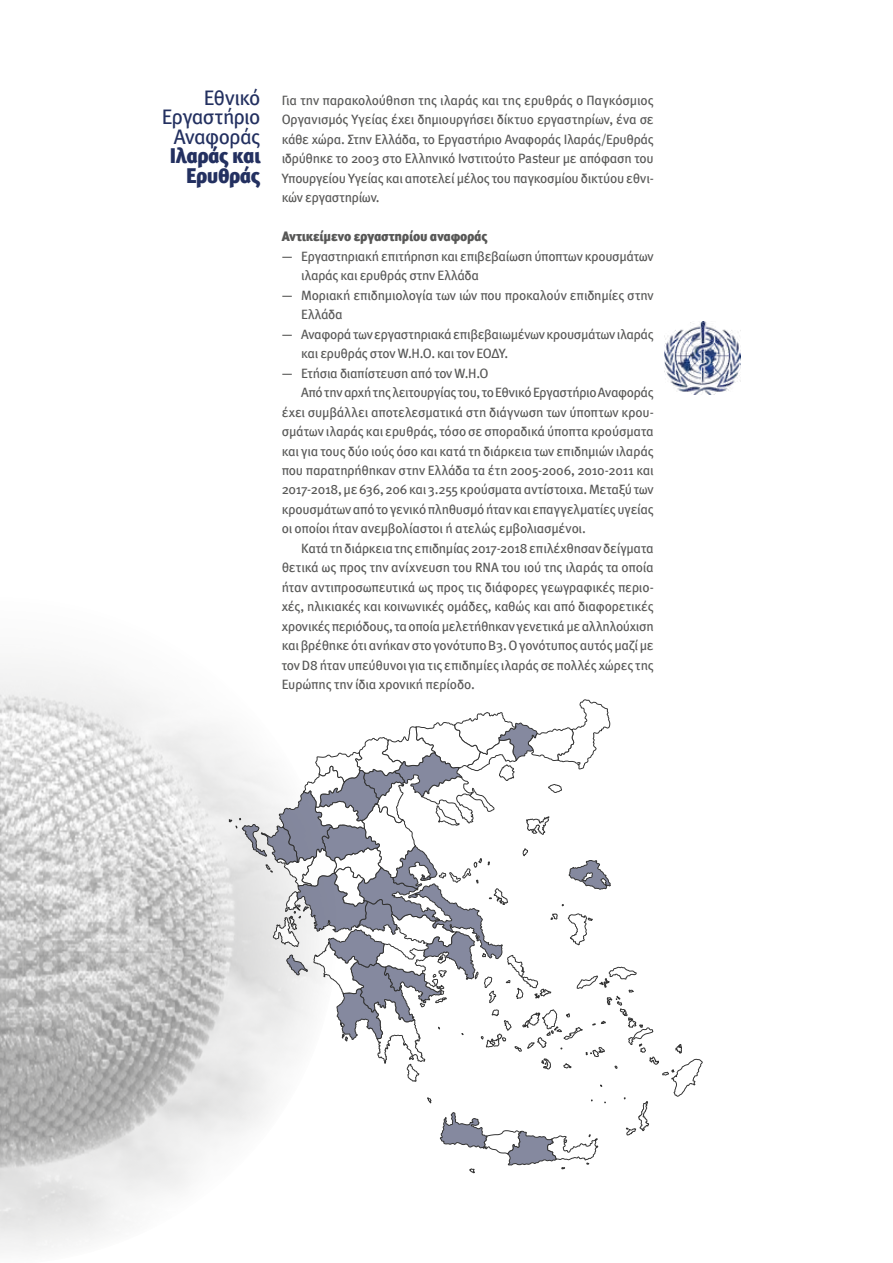
<style>
.page{position:relative;width:893px;height:1263px;background:#fff}
.page>*{position:absolute;margin:0;border:0;box-sizing:border-box;transform-origin:0 0}
.t1{font:21px/19.5px "Meta Book Greek";letter-spacing:-.025em;color:#233060;text-align:right}
.t2{font:21px/19.5px "Meta Black Greek";letter-spacing:-.025em;color:#233060;text-align:right}
.t3{font:13.5px/19.5px "Meta Book Greek";letter-spacing:-.015em;color:#575756}
.t4{font:13.5px "Meta Black Greek";letter-spacing:-.01em;color:#575756}
</style>
<div class="page">
<img style="left:0;top:666px;width:228px;height:585px">
<img style="left:664px;top:322px;width:77px;height:72px">
<svg style="left:228px;top:699px;width:475px;height:474px"></svg>
<h1 class="t1" style="left:162px;top:87px;width:100px">Εθνικό<br>Εργαστήριο<br>Αναφοράς</h1>
<h1 class="t2" style="left:170px;top:146px;width:92px">Ιλαράς και<br>Ερυθράς</h1>
<p class="t3" style="left:282px;top:90px;width:374px;text-align:justify">Για την παρακολούθηση της ιλαράς και της ερυθράς ο Παγκόσμιος Οργανισμός Υγείας έχει δημιουργήσει δίκτυο εργαστηρίων, ένα σε κάθε χώρα. Στην Ελλάδα, τo Εργαστήριο Αναφοράς Ιλαράς/Ερυθράς ιδρύθηκε το 2003 στο Ελληνικό Ινστιτούτο Pasteur με απόφαση του Υπουργείου Υγείας και αποτελεί μέλος του παγκοσμίου δικτύου εθνι&shy;κών εργαστηρίων.</p>
<p class="t4" style="left:282px;top:229px;width:207px">Αντικείμενο εργαστηρίου αναφοράς</p>
<p class="t3" style="left:301px;top:246px;width:354px;text-indent:-19px">— Εργαστηριακή επιτήρηση και επιβεβαίωση ύποπτων κρουσμάτων ιλαράς και ερυθράς στην Ελλάδα</p>
<p class="t3" style="left:301px;top:285px;width:354px;text-indent:-19px">— Μοριακή επιδημιολογία των ιών που προκαλούν επιδημίες στην<br>Ελλάδα</p>
<p class="t3" style="left:301px;top:324px;width:354px;text-indent:-19px">— Αναφορά των εργαστηριακά επιβεβαιωμένων κρουσμάτων ιλαράς και ερυθράς στον W.H.O. και τον ΕΟΔΥ.</p>
<p class="t3" style="left:282px;top:363px;width:208px">— Ετήσια διαπίστευση από τον W.H.O</p>
<p class="t3" style="left:301px;top:383px;width:354px">Aπό την αρχή της λειτουργίας του, το Εθνικό Εργαστήριο Αναφοράς</p>
<p class="t3" style="left:282px;top:402px;width:374px">έχει συμβάλλει αποτελεσματικά στη διάγνωση των ύποπτων κρου-</p>
<p class="t3" style="left:282px;top:421px;width:374px">σμάτων ιλαράς και ερυθράς, τόσο σε σποραδικά ύποπτα κρούσματα</p>
<p class="t3" style="left:282px;top:441px;width:373px">και για τους δύο ιούς όσο και κατά τη διάρκεια των επιδημιών ιλαράς</p>
<p class="t3" style="left:282px;top:460px;width:374px">που παρατηρήθηκαν στην Ελλάδα τα έτη 2005-2006, 2010-2011 και</p>
<p class="t3" style="left:282px;top:480px;width:374px">2017-2018, με 636, 206 και 3.255 κρούσματα αντίστοιχα. Μεταξύ των</p>
<p class="t3" style="left:282px;top:499px;width:374px">κρουσμάτων από το γενικό πληθυσμό ήταν και επαγγελματίες υγείας</p>
<p class="t3" style="left:282px;top:519px;width:306px">οι οποίοι ήταν ανεμβολίαστοι ή ατελώς εμβολιασμένοι.</p>
<p class="t3" style="left:301px;top:538px;width:354px">Kατά τη διάρκεια της επιδημίας 2017-2018 επιλέχθησαν δείγματα</p>
<p class="t3" style="left:282px;top:558px;width:374px">θετικά ως προς την ανίχνευση του RNA του ιού της ιλαράς τα οποία</p>
<p class="t3" style="left:282px;top:577px;width:374px">ήταν αντιπροσωπευτικά ως προς τις διάφορες γεωγραφικές περιο-</p>
<p class="t3" style="left:282px;top:597px;width:374px">χές, ηλικιακές και κοινωνικές ομάδες, καθώς και από διαφορετικές</p>
<p class="t3" style="left:282px;top:616px;width:374px">χρονικές περιόδους, τα οποία μελετήθηκαν γενετικά με αλληλούχιση</p>
<p class="t3" style="left:282px;top:636px;width:374px">και βρέθηκε ότι ανήκαν στο γονότυπο Β3. Ο γονότυπος αυτός μαζί με</p>
<p class="t3" style="left:282px;top:655px;width:374px">τον D8 ήταν υπεύθυνοι για τις επιδημίες ιλαράς σε πολλές χώρες της</p>
<p class="t3" style="left:282px;top:675px;width:195px">Ευρώπης την ίδια χρονική περίοδο.</p>
</div>
